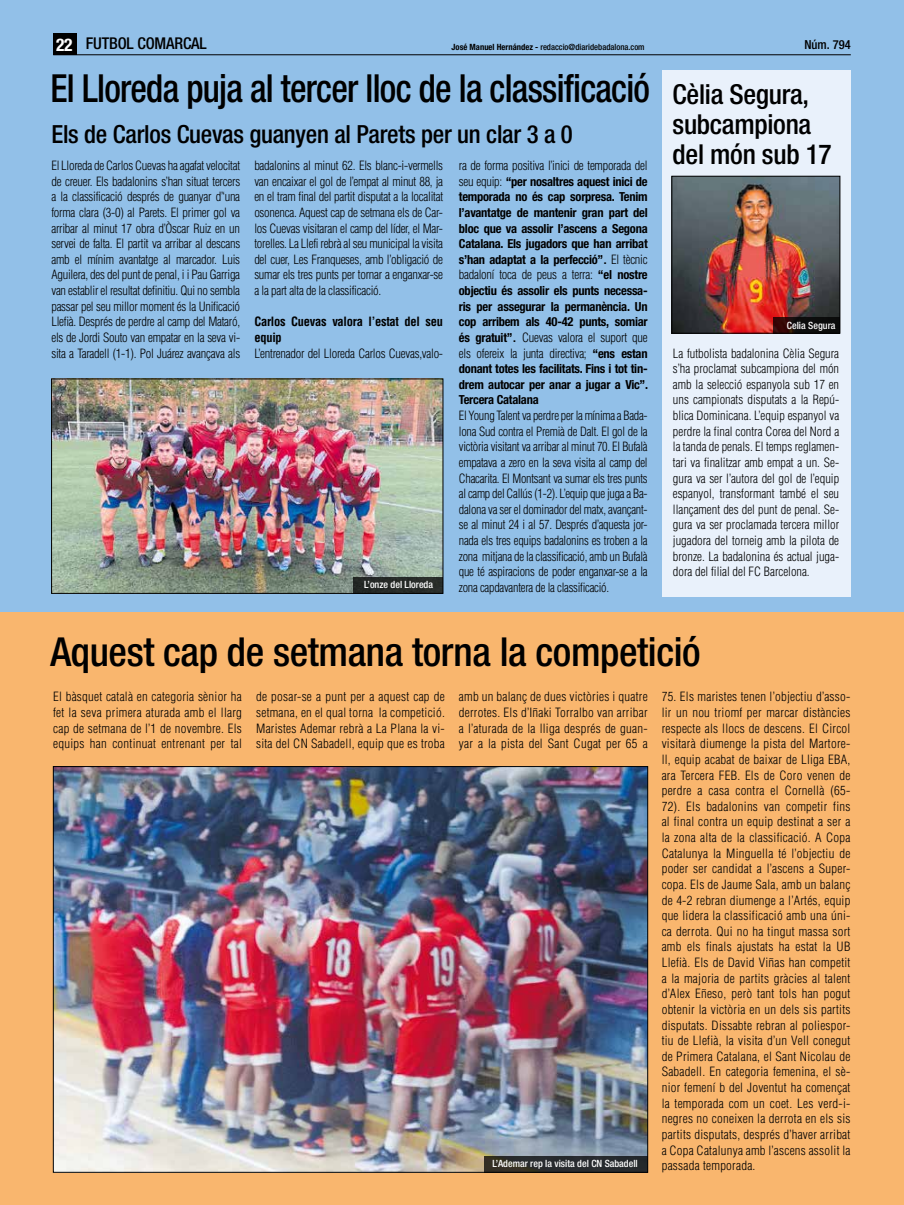
<style>
.page{position:relative;width:904px;height:1205px;background:#fff}
.page>*{position:absolute;margin:0;border:0;box-sizing:border-box;transform-origin:0 0}
.t1{font:500 condensed 40px "Helvetica Neue";letter-spacing:-.01em;color:#000}
.t2{font:500 condensed 38.75px "Helvetica Neue";letter-spacing:-.02em;color:#000;scale:.92 1}
.t3{font:500 condensed 27.5px/30px "Helvetica Neue";letter-spacing:-.01em;color:#000}
.t4{font:500 condensed 25px "Helvetica Neue";letter-spacing:-.01em;color:#000}
.t5{font:700 condensed 17.5px "Helvetica Neue";color:#fff}
.t6{font:500 condensed 16.25px "Helvetica Neue";letter-spacing:-.01em;color:#000}
.t7{font:300 condensed 12.5px/15.6px "Helvetica";letter-spacing:-.02em;color:#000;text-align:justify}
.t8{font:700 condensed 12.5px/15.6px "Helvetica Neue";letter-spacing:-.02em;color:#000;text-align:justify}
.t9{font:700 condensed 12.5px/15.6px "Helvetica";letter-spacing:-.02em;color:#000}
.t10{font:500 condensed 12.5px "Helvetica Neue";color:#000}
.t11{font:500 condensed 10px "Helvetica Neue";color:#fff}
.t12{font:500 condensed 8.62px "Helvetica Neue";color:#000}
.s1{font-weight:700}
.s2{font-family:"Helvetica";font-weight:300}
.s3{font-family:"Helvetica"}
.s4{font-family:"Helvetica Neue";font-weight:700}
</style>
<div class="page">
<div style="left:0;top:0;width:904px;height:612px;background:#92c0e8"></div>
<hr style="left:53px;top:54px;width:797px;height:1px;background:#000">
<div style="left:0;top:612px;width:904px;height:593px;background:#f9b66e"></div>
<img style="left:53px;top:381px;width:388px;height:210px">
<img style="left:55px;top:768px;width:591px;height:402px">
<div style="left:354px;top:577px;width:89px;height:16px;background:#262a27"></div>
<div style="left:484px;top:1156px;width:163px;height:16px;background:linear-gradient(to right,#312e26,#222931)"></div>
<div style="left:53px;top:34px;width:24px;height:21px;background:#000"></div>
<div style="left:662px;top:70px;width:188px;height:527px;background:#e9f1fb"></div>
<img style="left:673px;top:178px;width:165px;height:153px">
<div style="left:671px;top:176px;width:169px;height:157px;border:1px solid #000"></div>
<svg style="left:773px;top:317px;width:67px;height:16px"></svg>
<hr style="left:903px;top:612px;width:1px;height:593px;background:#e1e1e1">
<h3 class="t5" style="left:56px;top:34px;width:18px">22</h3>
<h3 class="t6" style="left:86px;top:34px;width:122px">FUTBOL COMARCAL</h3>
<p class="t12" style="left:451px;top:41px;width:194px"><span class="s1">José Manuel Hernández -</span> redaccio@diaridebadalona.com</p>
<p class="t10" style="left:804px;top:37px;width:48px">Núm. 794</p>
<h2 class="t2" style="left:50px;top:65px;width:653px">El Lloreda puja al tercer lloc de la classificació</h2>
<h3 class="t4" style="left:51px;top:119px;width:523px">Els de Carlos Cuevas guanyen al Parets per un clar 3 a 0</h3>
<p class="t7" style="left:459px;top:158px;width:190px">ra de forma positiva l’inici de temporada del</p>
<p class="t8" style="left:459px;top:173px;width:190px"><span class="s2">seu equip:</span> “per nosaltres aquest inici de temporada no és cap sorpresa. Tenim l’avantatge de mantenir gran part del bloc que va assolir l’ascens a Segona Catalana. Els jugadors que han arribat s’han adaptat a la perfecció”<span class="s3">.</span> <span class="s2">El tècnic</span></p>
<p class="t7" style="left:459px;top:267px;width:190px">badaloní toca de peus a terra: <span class="s4">“el nostre</span></p>
<p class="t8" style="left:459px;top:283px;width:190px">objectiu és assolir els punts necessa&shy;ris per assegurar la permanència. Un cop arribem als 40-42 punts, somiar</p>
<p class="t7" style="left:459px;top:329px;width:190px"><span class="s4">és gratuit”</span><span class="s1">.</span> Cuevas valora el suport que els ofereix la junta directiva; <span class="s4">“ens estan</span></p>
<p class="t8" style="left:459px;top:361px;width:191px">donant totes les facilitats. Fins i tot tin&shy;drem autocar per anar a jugar a Vic”.<br>Tercera Catalana</p>
<p class="t7" style="left:459px;top:408px;width:190px">El Young Talent va perdre per la mínima a Bada&shy;lona Sud contra el Premià de Dalt. El gol de la victòria visitant va arribar al minut 70. El Bufalà empatava a zero en la seva visita al camp del Chacarita. El Montsant va sumar els tres punts al camp del Callús (1-2). L’equip que juga a Ba&shy;dalona va ser el dominador del matx, avançant&shy;se al minut 24 i al 57. Després d’aquesta jor&shy;nada els tres equips badalonins es troben a la zona mitjana de la classificació, amb un Bufalà que té aspiracions de poder enganxar-se a la zona capdavantera de la classificació.</p>
<p class="t7" style="left:51px;top:158px;width:190px">El Lloreda de Carlos Cuevas ha agafat velocitat de creuer. Els badalonins s’han situat tercers a la classificació després de guanyar d’‘una forma clara (3-0) al Parets. El primer gol va arribar al minut 17 obra d’Òscar Ruiz en un servei de falta. El partit va arribar al descans amb el mínim avantatge al marcador. Luis Aguilera, des del punt de penal, i i Pau Garriga van establir el resultat definitiu. Qui no sembla passar pel seu millor moment és la Unificació Llefià. Després de perdre al camp del Mataró, els de Jordi Souto van empatar en la seva vi&shy;sita a Taradell (1-1). Pol Juárez avançava als</p>
<p class="t7" style="left:254px;top:158px;width:190px">badalonins al minut 62. Els blanc-i-vermells van encaixar el gol de l’empat al minut 88, ja en el tram final del partit disputat a la localitat osonenca. Aquest cap de setmana els de Car&shy;los Cuevas visitaran el camp del líder, el Mar&shy;torelles. La Llefi rebrà al seu municipal la visita del cuer, Les Franqueses, amb l’obligació de sumar els tres punts per tornar a enganxar-se a la part alta de la classificació.</p>
<p class="t9" style="left:254px;top:314px;width:190px">Carlos Cuevas valora l’estat del seu equip</p>
<p class="t7" style="left:254px;top:345px;width:190px">L’entrenador del Lloreda Carlos Cuevas,valo-</p>
<p class="t11" style="left:364px;top:579px;width:70px">L’onze del Lloreda</p>
<h3 class="t3" style="left:672px;top:79px;width:161px">Cèlia Segura, subcampiona del món sub 17</h3>
<p class="t11" style="left:787px;top:319px;width:50px">Celia Segura</p>
<p class="t7" style="left:673px;top:345px;width:168px">La futbolista badalonina Cèlia Segura s’ha proclamat subcampiona del món amb la selecció espanyola sub 17 en uns campionats disputats a la Repú&shy;blica Dominicana. L’equip espanyol va perdre la final contra Corea del Nord a la tanda de penals. El temps reglamen&shy;tari va finalitzar amb empat a un. Se&shy;gura va ser l’autora del gol de l’equip espanyol, transformant també el seu llançament des del punt de penal. Se&shy;gura va ser proclamada tercera millor jugadora del torneig amb la pilota de bronze. La badalonina és actual juga&shy;dora del filial del FC Barcelona.</p>
<h1 class="t1" style="left:50px;top:628px;width:651px">Aquest cap de setmana torna la competició</h1>
<p class="t7" style="left:256px;top:689px;width:190px">de posar-se a punt per a aquest cap de setmana, en el qual torna la competició.<br>Maristes Ademar rebrà a La Plana la vi&shy;sita del CN Sabadell, equip que es troba</p>
<p class="t7" style="left:459px;top:689px;width:190px">amb un balanç de dues victòries i quatre derrotes. Els d’Iñaki Torralbo van arribar a l’aturada de la lliga després de guan&shy;yar a la pista del Sant Cugat per 65 a</p>
<p class="t7" style="left:661px;top:689px;width:190px">75. Els maristes tenen l’objectiu d’asso&shy;lir un nou triomf per marcar distàncies respecte als llocs de descens. El Circol visitarà diumenge la pista del Martore&shy;ll, equip acabat de baixar de Lliga EBA, ara Tercera FEB. Els de Coro venen de perdre a casa contra el Cornellà (65- 72). Els badalonins van competir fins al final contra un equip destinat a ser a la zona alta de la classificació. A Copa Catalunya la Minguella té l’objectiu de poder ser candidat a l’ascens a Super&shy;copa. Els de Jaume Sala, amb un balanç de 4-2 rebran diumenge a l’Artés, equip que lidera la classificació amb una úni&shy;ca derrota. Qui no ha tingut massa sort amb els finals ajustats ha estat la UB Llefià. Els de David Viñas han competit a la majoria de partits gràcies al talent d’Alex Eñeso, però tant tols han pogut obtenir la victòria en un dels sis partits disputats. Dissabte rebran al poliespor&shy;tiu de Llefià, la visita d’un Vell conegut de Primera Catalana, el Sant Nicolau de Sabadell. En categoria femenina, el sè&shy;nior femení b del Joventut ha començat la temporada com un coet. Les verd-i&shy;negres no coneixen la derrota en els sis partits disputats, després d’haver arribat a Copa Catalunya amb l’ascens assolit la passada temporada.</p>
<p class="t7" style="left:53px;top:689px;width:190px">El bàsquet català en categoria sènior ha fet la seva primera aturada amb el llarg cap de setmana de l’1 de novembre. Els equips han continuat entrenant per tal</p>
<p class="t11" style="left:512px;top:1158px;width:127px">Acció de Dani Homet / Flash Bdn</p>
<p class="t11" style="left:492px;top:1158px;width:147px">L’Ademar rep la visita del CN Sabadell</p>
</div>
